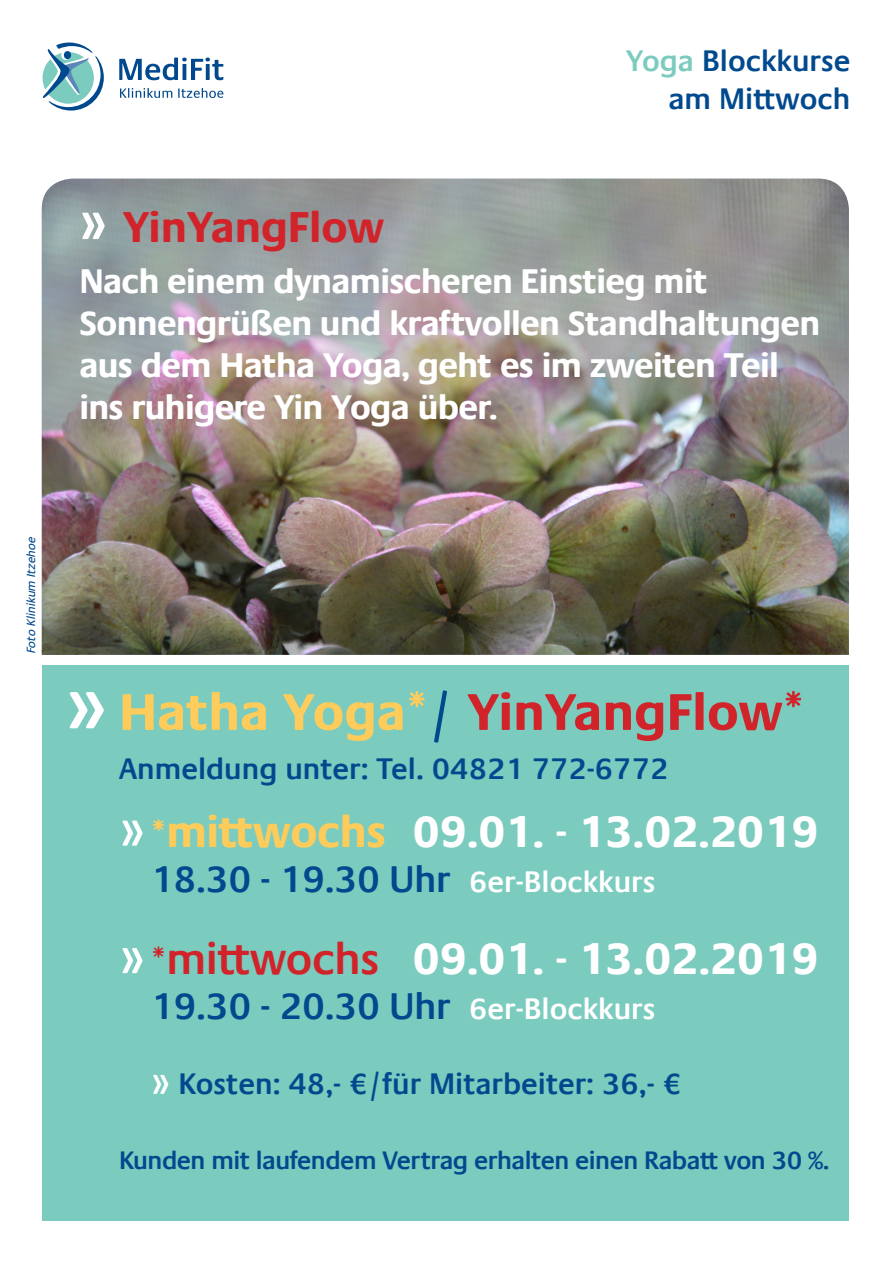
<style>
.page{position:relative;width:893px;height:1263px;background:#fff}
.page>*{position:absolute;margin:0;border:0;box-sizing:border-box;transform-origin:0 0}
.t1{font:700 52.5px "Praxis Com";color:#d1232a}
.t2{font:700 45px "Praxis Com";letter-spacing:-.01em;color:#fff}
.t3{font:700 43.5px "Praxis Com";color:#d1232a}
.t4{font:600 37.5px "Praxis Com";letter-spacing:-.01em;color:#01498e}
.t5{font:700 34.5px/42px "Praxis Com";letter-spacing:-.02em;color:#fff}
.t6{font:600 30px/37.5px "Praxis Com";color:#01498e;text-align:right}
.t7{font:600 25.5px "Praxis Com";letter-spacing:-.02em;color:#01498e}
.t8{font:italic 12px "Praxis Com";color:#01498e}
.s1{color:#7bcbbf}
.s2{font-weight:600;font-size:63px;color:#fff}
.s3{color:#fecc5b}
.s4{font-weight:600;color:#01498e}
.s5{font-weight:400;font-size:60px}
.s6{font-size:37.5px;color:#fecc5b}
.s7{font-weight:600}
.s8{font-size:30px;color:#fff}
.s9{font-weight:400;font-size:37.5px;color:#d1232a}
.s10{font-weight:600;color:#d1232a}
.s11{font-weight:400;font-size:45px;color:#fff}
</style>
<div class="page">
<div style="left:43px;top:665px;width:806px;height:555px;background:#7bcbbf"></div>
<img style="left:42px;top:179px;width:807px;height:476px">
<svg style="left:70px;top:692px;width:34px;height:36px"></svg>
<svg style="left:43px;top:43px;width:61px;height:68px"></svg>
<svg style="left:120px;top:88px;width:103px;height:10px"></svg>
<svg style="left:119px;top:58px;width:104px;height:22px"></svg>
<p class="t8" style="left:24px;top:653px;width:118px;rotate:-90deg">Foto Klinikum Itzehoe</p>
<p class="t6" style="left:626px;top:42px;width:226px"><span class="s1">Yoga</span> Blockkurse am Mittwoch</p>
<p class="t3" style="left:79px;top:201px;width:306px"><span class="s2">»</span> YinYangFlow</p>
<p class="t5" style="left:79px;top:260px;width:743px">Nach einem dynamischeren Einstieg mit Sonnengrüßen und kraftvollen Standhaltungen aus dem Hatha Yoga, geht es im zweiten Teil ins ruhigere Yin Yoga über.</p>
<h1 class="t1" style="left:119px;top:681px;width:686px"><span class="s3">Hatha Yoga*</span><span class="s4">/</span> YinYangFlow*</h1>
<p class="t6" style="left:119px;top:750px;width:551px">Anmeldung unter: Tel. 04821 772-6772</p>
<h2 class="t2" style="left:119px;top:805px;width:701px"><span class="s5">»</span><span class="s6">*</span><span class="s3">mittwochs</span> 09.01. <span class="s7">-</span> 13.02.2019</h2>
<p class="t4" style="left:151px;top:857px;width:506px">18.30 - 19.30 Uhr <span class="s8">6er-Blockkurs</span></p>
<h2 class="t2" style="left:119px;top:932px;width:701px"><span class="s5">»</span><span class="s9">*</span><span class="s10">mittwochs</span> 09.01. <span class="s7">-</span> 13.02.2019</h2>
<p class="t4" style="left:151px;top:984px;width:506px">19.30 - 20.30 Uhr <span class="s8">6er-Blockkurs</span></p>
<p class="t6" style="left:151px;top:1065px;width:532px"><span class="s11">»</span> Kosten: 48,- €/für Mitarbeiter: 36,- €</p>
<p class="t7" style="left:119px;top:1145px;width:712px">Kunden mit laufendem Vertrag erhalten einen Rabatt von 30 %.</p>
</div>
